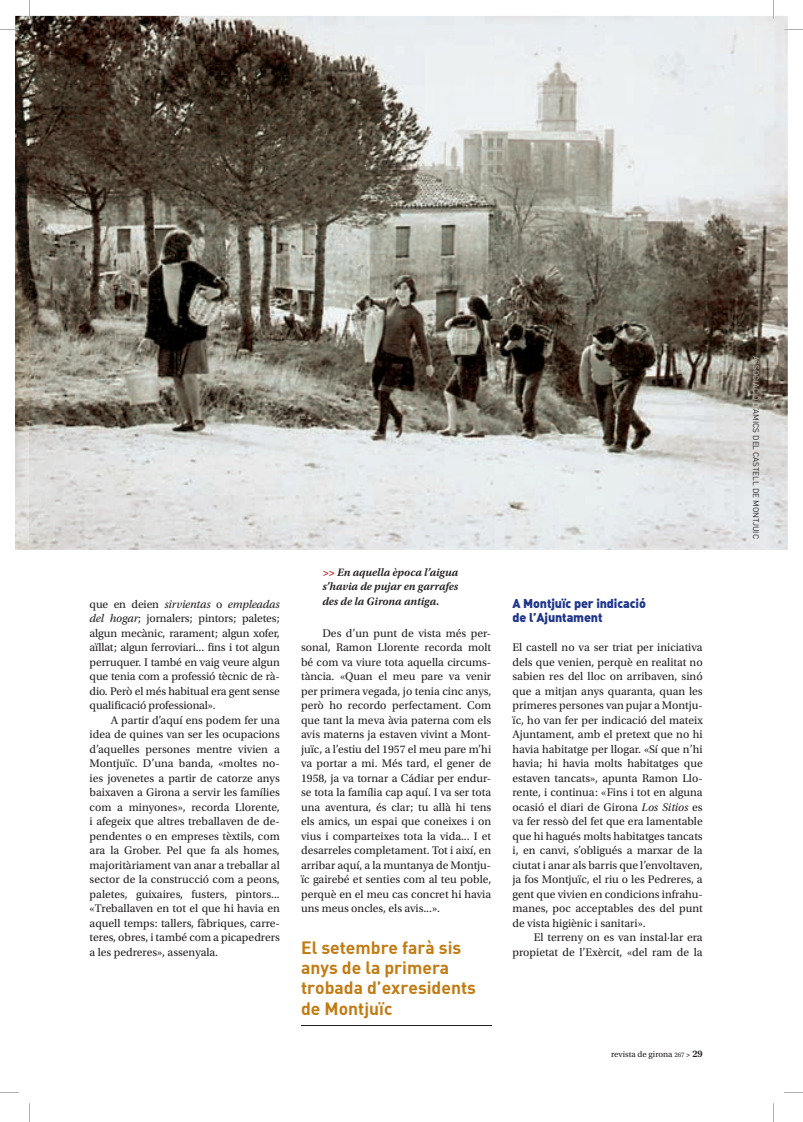
<style>
.page{position:relative;width:803px;height:1122px;background:#fff}
.page>*{position:absolute;margin:0;border:0;box-sizing:border-box;transform-origin:0 0}
.t1{font:17.5px/20px "DIN Bold";color:#c27b11}
.t2{font:12.5px/14.5px "DIN Black Alternate";letter-spacing:-.01em;color:#1e358b}
.t3{font:11.62px/14.5px "Utopia Std";color:#231f20;text-align:justify}
.t4{font:italic 600 11.25px/14.5px "Utopia Std";color:#231f20;text-align:justify}
.t5{font:8.75px "Utopia Std";color:#231f20}
.t6{font:8.12px "DIN";color:#231f20}
.s1{font-style:italic}
.s2{color:#d2161e}
.s3{font-size:6.88px}
.s4{font-weight:600;font-size:7.5px}
.s5{font-weight:600;font-size:10px}
.s6{color:#cbc2b7}
</style>
<div class="page">
<hr style="left:301px;top:1025px;width:190px;height:1px;background:#231f20">
<img style="left:15px;top:16px;width:773px;height:534px">
<img style="left:15px;top:38px;width:14px;height:512px">
<svg style="left:773px;top:0;width:1px;height:19px"></svg>
<svg style="left:29px;top:0;width:1px;height:19px"></svg>
<svg style="left:784px;top:29px;width:19px;height:1px"></svg>
<svg style="left:0;top:29px;width:19px;height:1px"></svg>
<svg style="left:784px;top:1092px;width:19px;height:1px"></svg>
<svg style="left:0;top:1092px;width:19px;height:1px"></svg>
<svg style="left:773px;top:1103px;width:1px;height:19px"></svg>
<svg style="left:29px;top:1103px;width:1px;height:19px"></svg>
<p class="t3" style="left:90px;top:597px;width:192px">que en deien <span class="s1">sirvientas</span> o <span class="s1">empleadas del hogar</span>; jornalers; pintors; paletes; algun mecànic, rarament; algun xofer, aïllat; algun ferroviari... fins i tot algun perruquer. I també en vaig veure algun que tenia com a professió tècnic de rà&shy;dio. Però el més habitual era gent sense qualificació professional».</p>
<p class="t3" style="left:90px;top:713px;width:192px;text-indent:21px">A partir d’aquí ens podem fer una idea de quines van ser les ocupacions d’aquelles persones mentre vivien a Montjuïc. D’una banda, «moltes no&shy;ies jovenetes a partir de catorze anys baixaven a Girona a servir les famílies com a minyones», recorda Llorente, i afegeix que altres treballaven de de&shy;pendentes o en empreses tèxtils, com ara la Grober. Pel que fa als homes, majoritàriament van anar a treballar al sector de la construcció com a peons, paletes, guixaires, fusters, pintors... «Treballaven en tot el que hi havia en aquell temps: tallers, fàbriques, carre&shy;teres, obres, i també com a picapedrers a les pedreres», assenyala.</p>
<p class="t4" style="left:322px;top:565px;width:137px"><span class="s2">&gt;&gt;</span> En aquella època l’aigua s’havia de pujar en garrafes des de la Girona antiga.</p>
<p class="t3" style="left:301px;top:626px;width:192px;text-indent:21px">Des d’un punt de vista més per&shy;sonal, Ramon Llorente recorda molt bé com va viure tota aquella circums&shy;tància. «Quan el meu pare va venir per primera vegada, jo tenia cinc anys, però ho recordo perfectament. Com que tant la meva àvia paterna com els avis materns ja estaven vivint a Mont&shy;juïc, a l’estiu del 1957 el meu pare m’hi va portar a mi. Més tard, el gener de 1958, ja va tornar a Cádiar per endur&shy;se tota la família cap aquí. I va ser tota una aventura, és clar; tu allà hi tens els amics, un espai que coneixes i on vius i comparteixes tota la vida... I et desarreles completament. Tot i així, en arribar aquí, a la muntanya de Montju&shy;ïc gairebé et senties com al teu poble, perquè en el meu cas concret hi havia uns meus oncles, els avis...».</p>
<h1 class="t1" style="left:301px;top:937px;width:176px">El setembre farà sis anys de la primera trobada d’exresidents de Montjuïc</h1>
<p class="t2" style="left:512px;top:595px;width:135px">A Montjuïc per indicació de l’Ajuntament</p>
<p class="t3" style="left:512px;top:640px;width:192px">El castell no va ser triat per iniciativa dels que venien, perquè en realitat no sabien res del lloc on arribaven, sinó que a mitjan anys quaranta, quan les primeres persones van pujar a Montju&shy;ïc, ho van fer per indicació del mateix Ajuntament, amb el pretext que no hi havia habitatge per llogar. «Sí que n’hi havia; hi havia molts habitatges que estaven tancats», apunta Ramon Llo&shy;rente, i continua: «Fins i tot en alguna ocasió el diari de Girona <span class="s1">Los Sitios</span> es va fer ressò del fet que era lamentable que hi hagués molts habitatges tancats i, en canvi, s’obligués a marxar de la ciutat i anar als barris que l’envoltaven, ja fos Montjuïc, el riu o les Pedreres, a gent que vivien en condicions infrahu&shy;manes, poc acceptables des del punt de vista higiènic i sanitari».</p>
<p class="t3" style="left:512px;top:930px;width:192px;text-align:right">El terreny on es van instal·lar era propietat de l’Exèrcit, «del ram de la</p>
<p class="t5" style="left:611px;top:1050px;width:93px">revista de girona <span class="s3">267</span> <span class="s4">&gt;</span> <span class="s5">29</span></p>
<p class="t6" style="left:761px;top:355px;width:185px;rotate:90deg"><span class="s6">ASSOCIACIÓ D</span>’AMICS DEL CASTELL DE MONTJUIC</p>
</div>
